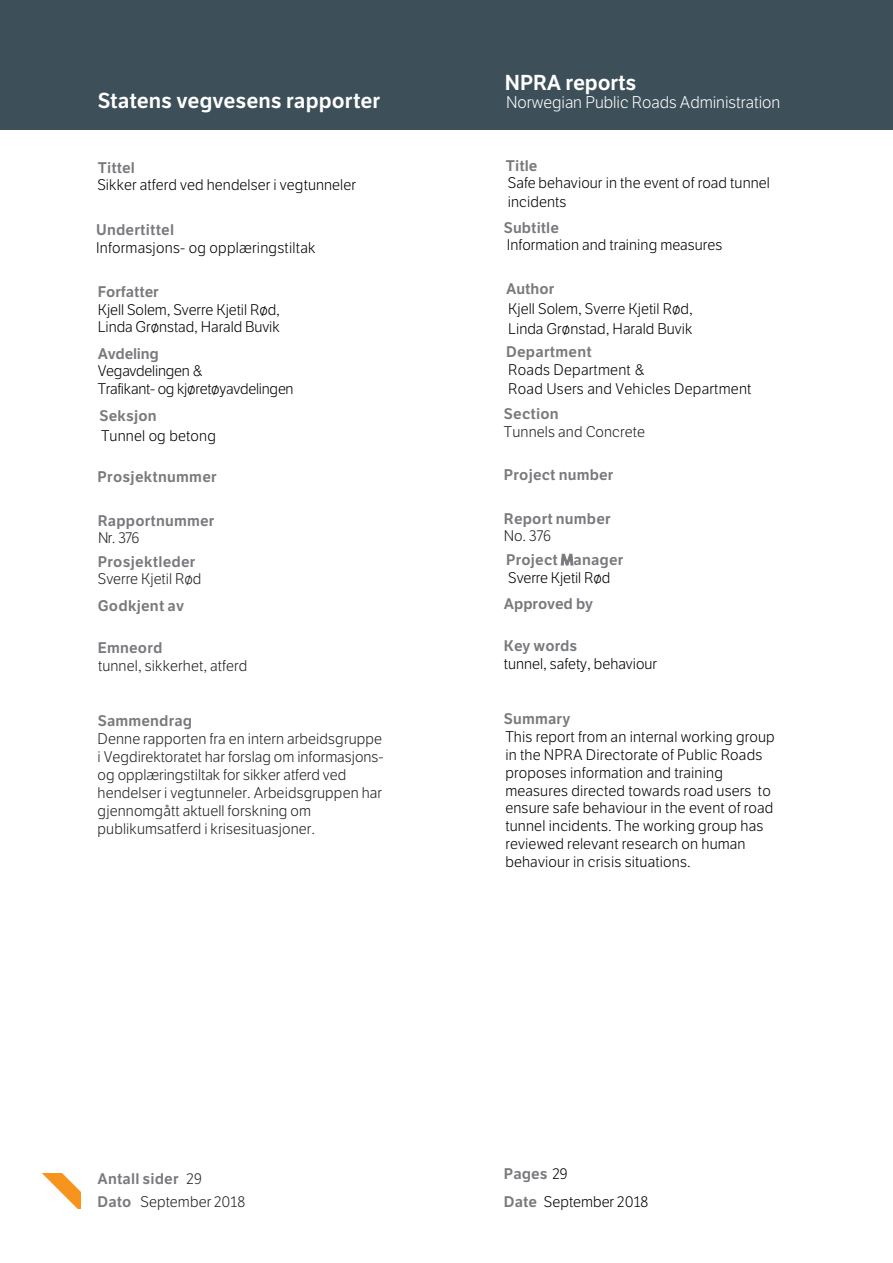
<style>
.page{position:relative;width:893px;height:1263px;background:#fff}
.page>*{position:absolute;margin:0;border:0;box-sizing:border-box;transform-origin:0 0}
.t1{font:600 21px "LFT Etica";letter-spacing:-.005em;color:#fff}
.t2{font:300 16.5px "LFT Etica";color:#fff}
.t3{font:15px/17.9px "LFT Etica Lt";letter-spacing:.01em;color:#000}
.t4{font:300 15px/18px "LFT Etica";letter-spacing:.01em;color:#231f20;text-align:center}
.t5{font:600 15px/23.4px "LFT Etica";letter-spacing:.01em;color:#787a7d}
.t6{font:15px/17.7px "LFT Etica Lt";letter-spacing:-.015em;color:#000}
.t7{font:15px "LFT Etica Lt";letter-spacing:.01em;color:#231f20}
.t8{font:600 15px "LFT Etica";letter-spacing:-.015em;color:#787a7d}
.s1{font-weight:300;color:#231f20}
.s2{font-family:"LFT Etica SB";font-weight:400}
.s3{font-family:"LFT Etica Lt";font-weight:400;color:#000}
</style>
<div class="page">
<div style="left:0;top:0;width:893px;height:130px;background:#3d4f59"></div>
<img style="left:42px;top:1173px;width:38px;height:36px">
<h1 class="t1" style="left:98px;top:88px;width:284px">Statens vegvesens rapporter</h1>
<h1 class="t1" style="left:505px;top:70px;width:133px">NPRA reports</h1>
<p class="t2" style="left:506px;top:93px;width:276px">Norwegian Public Roads Administration</p>
<p class="t5" style="left:98px;top:156px;width:39px">Tittel</p>
<p class="t3" style="left:97px;top:176px;width:260px">Sikker atferd ved hendelser i vegtunneler</p>
<p class="t5" style="left:96px;top:219px;width:80px">Undertittel</p>
<p class="t3" style="left:96px;top:239px;width:221px">Informasjons- og opplæringstiltak</p>
<p class="t5" style="left:98px;top:280px;width:63px">Forfatter</p>
<p class="t3" style="left:98px;top:301px;width:184px">Kjell Solem, Sverre Kjetil Rød,<br>Linda Grønstad, Harald Buvik</p>
<p class="t8" style="left:98px;top:344px;width:62px">Avdeling</p>
<p class="t6" style="left:98px;top:363px;width:197px">Vegavdelingen &amp;<br>Trafikant- og kjøretøyavdelingen</p>
<p class="t5" style="left:99px;top:404px;width:59px">Seksjon</p>
<p class="t3" style="left:101px;top:427px;width:117px">Tunnel og betong</p>
<p class="t5" style="left:98px;top:465px;width:121px">Prosjektnummer</p>
<p class="t5" style="left:98px;top:509px;width:118px">Rapportnummer</p>
<p class="t4" style="left:98px;top:529px;width:43px">Nr. 376</p>
<p class="t5" style="left:98px;top:550px;width:99px">Prosjektleder</p>
<p class="t4" style="left:98px;top:570px;width:105px">Sverre Kjetil Rød</p>
<p class="t5" style="left:98px;top:594px;width:88px">Godkjent av</p>
<p class="t5" style="left:98px;top:636px;width:66px">Emneord</p>
<p class="t4" style="left:98px;top:657px;width:151px">tunnel, sikkerhet, atferd</p>
<p class="t5" style="left:506px;top:154px;width:33px">Title</p>
<p class="t3" style="left:508px;top:174px;width:264px;line-height:18.6px">Safe behaviour in the event of road tunnel incidents</p>
<p class="t5" style="left:504px;top:217px;width:57px">Subtitle</p>
<p class="t3" style="left:507px;top:237px;width:217px">Information and training measures</p>
<p class="t5" style="left:506px;top:277px;width:50px">Author</p>
<p class="t3" style="left:508px;top:299px;width:186px;line-height:19.8px">Kjell Solem, Sverre Kjetil Rød,<br>Linda Grønstad, Harald Buvik</p>
<p class="t5" style="left:506px;top:340px;width:87px">Department</p>
<p class="t3" style="left:508px;top:361px;width:245px;line-height:18.5px">Roads Department &amp;<br>Road Users and Vehicles Department</p>
<p class="t5" style="left:504px;top:403px;width:56px">Section</p>
<p class="t7" style="left:504px;top:423px;width:143px">Tunnels and Concrete</p>
<p class="t5" style="left:504px;top:464px;width:111px">Project number</p>
<p class="t5" style="left:504px;top:507px;width:108px">Report number</p>
<p class="t5" style="left:504px;top:524px;width:121px;line-height:23.9px"><span class="s1">No. 376<br></span>Project <span class="s2">M</span>anager</p>
<p class="t3" style="left:508px;top:569px;width:103px">Sverre Kjetil Rød</p>
<p class="t5" style="left:504px;top:593px;width:91px">Approved by</p>
<p class="t5" style="left:504px;top:634px;width:75px">Key words</p>
<p class="t3" style="left:504px;top:655px;width:155px">tunnel, safety, behaviour</p>
<p class="t5" style="left:98px;top:709px;width:96px">Sammendrag</p>
<p class="t4" style="left:98px;top:730px;width:287px;text-align:left">Denne rapporten fra en intern arbeidsgruppe i Vegdirektoratet har forslag om informasjons&shy;og opplæringstiltak for sikker atferd ved hendelser i vegtunneler. Arbeidsgruppen har gjennomgått aktuell forskning om publikumsatferd i krisesituasjoner.</p>
<p class="t5" style="left:504px;top:708px;width:68px">Summary</p>
<p class="t3" style="left:505px;top:728px;width:271px">This report from an internal working group in the NPRA Directorate of Public Roads proposes information and training measures directed towards road users to ensure safe behaviour in the event of road tunnel incidents. The working group has reviewed relevant research on human behaviour in crisis situations.</p>
<p class="t5" style="left:98px;top:1167px;width:83px">Antall sider<br>Dato</p>
<p class="t4" style="left:140px;top:1167px;width:106px;line-height:23.4px">29<br>September 2018</p>
<p class="t5" style="left:504px;top:1162px;width:65px">Pages <span class="s3">29</span></p>
<p class="t5" style="left:504px;top:1190px;width:35px">Date</p>
<p class="t3" style="left:544px;top:1193px;width:106px">September 2018</p>
</div>
